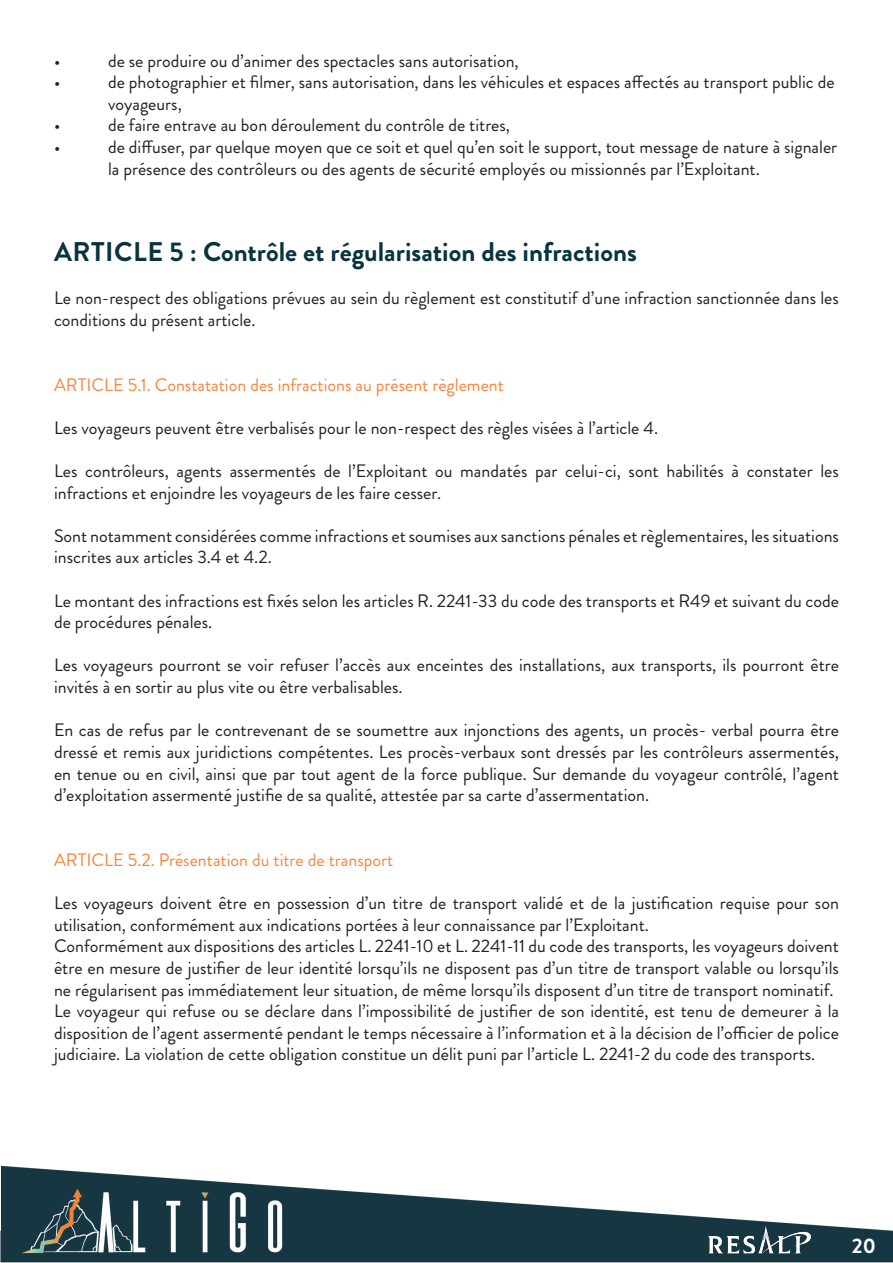
<style>
.page{position:relative;width:893px;height:1263px;background:#fff}
.page>*{position:absolute;margin:0;border:0;box-sizing:border-box;transform-origin:0 0}
.Style_de_paragraphe_1{font:700 27px "Brandon Grotesque";color:#09333e}
.Style_de_paragraphe_1-2{font:700 21px "Brandon Grotesque";color:#fff}
.t1{font:18px/21.6px "Brandon Grotesque";color:#231f20}
.t2{font:18px "Brandon Grotesque";color:#f5863f}
</style>
<div class="page">
<img style="left:0;top:1165px;width:893px;height:98px">
<img style="left:680px;top:1222px;width:159px;height:41px">
<p class="t1" style="left:54px;top:50px;width:8px">•</p>
<p class="t1" style="left:108px;top:50px;width:412px">de se produire ou d’animer des spectacles sans autorisation,</p>
<p class="t1" style="left:54px;top:71px;width:8px">•</p>
<p class="t1" style="left:108px;top:71px;width:728px">de photographier et filmer, sans autorisation, dans les véhicules et espaces affectés au transport public de</p>
<p class="t1" style="left:108px;top:93px;width:75px">voyageurs,</p>
<p class="t1" style="left:54px;top:115px;width:8px">•</p>
<p class="t1" style="left:108px;top:115px;width:404px">de faire entrave au bon déroulement du contrôle de titres,</p>
<p class="t1" style="left:54px;top:136px;width:8px">•</p>
<p class="t1" style="left:108px;top:136px;width:731px">de diffuser, par quelque moyen que ce soit et quel qu’en soit le support, tout message de nature à signaler</p>
<p class="t1" style="left:108px;top:158px;width:653px">la présence des contrôleurs ou des agents de sécurité employés ou missionnés par l’Exploitant.</p>
<p class="Style_de_paragraphe_1" style="left:54px;top:233px;width:584px">ARTICLE 5 : Contrôle et régularisation des infractions</p>
<p class="t1" style="left:54px;top:287px;width:786px">Le non-respect des obligations prévues au sein du règlement est constitutif d’une infraction sanctionnée dans les conditions du présent article.</p>
<p class="t2" style="left:54px;top:372px;width:451px">ARTICLE 5.1. Constatation des infractions au présent règlement</p>
<p class="t1" style="left:54px;top:417px;width:606px">Les voyageurs peuvent être verbalisés pour le non-respect des règles visées à l’article 4.</p>
<p class="t1" style="left:54px;top:460px;width:786px">Les contrôleurs, agents assermentés de l’Exploitant ou mandatés par celui-ci, sont habilités à constater les infractions et enjoindre les voyageurs de les faire cesser.</p>
<p class="t1" style="left:54px;top:525px;width:786px">Sont notamment considérées comme infractions et soumises aux sanctions pénales et règlementaires, les situations inscrites aux articles 3.4 et 4.2.</p>
<p class="t1" style="left:54px;top:590px;width:786px">Le montant des infractions est fixés selon les articles R. 2241-33 du code des transports et R49 et suivant du code de procédures pénales.</p>
<p class="t1" style="left:54px;top:655px;width:786px">Les voyageurs pourront se voir refuser l’accès aux enceintes des installations, aux transports, ils pourront être invités à en sortir au plus vite ou être verbalisables.</p>
<p class="t1" style="left:54px;top:719px;width:787px;text-align:justify">En cas de refus par le contrevenant de se soumettre aux injonctions des agents, un procès- verbal pourra être dressé et remis aux juridictions compétentes. Les procès-verbaux sont dressés par les contrôleurs assermentés, en tenue ou en civil, ainsi que par tout agent de la force publique. Sur demande du voyageur contrôlé, l’agent d’exploitation assermenté justifie de sa qualité, attestée par sa carte d’assermentation.</p>
<p class="t2" style="left:54px;top:847px;width:341px">ARTICLE 5.2. Présentation du titre de transport</p>
<p class="t1" style="left:54px;top:892px;width:786px">Les voyageurs doivent être en possession d’un titre de transport validé et de la justification requise pour son utilisation, conformément aux indications portées à leur connaissance par l’Exploitant.</p>
<p class="t1" style="left:54px;top:935px;width:786px">Conformément aux dispositions des articles L. 2241-10 et L. 2241-11 du code des transports, les voyageurs doivent</p>
<p class="t1" style="left:54px;top:957px;width:786px">être en mesure de justifier de leur identité lorsqu’ils ne disposent pas d’un titre de transport valable ou lorsqu’ils ne régularisent pas immédiatement leur situation, de même lorsqu’ils disposent d’un titre de transport nominatif.</p>
<p class="t1" style="left:54px;top:1000px;width:787px;text-align:justify">Le voyageur qui refuse ou se déclare dans l’impossibilité de justifier de son identité, est tenu de demeurer à la disposition de l’agent assermenté pendant le temps nécessaire à l’information et à la décision de l’officier de police judiciaire. La violation de cette obligation constitue un délit puni par l’article L. 2241-2 du code des transports.</p>
<p class="Style_de_paragraphe_1-2" style="left:852px;top:1231px;width:26px">20</p>
</div>
